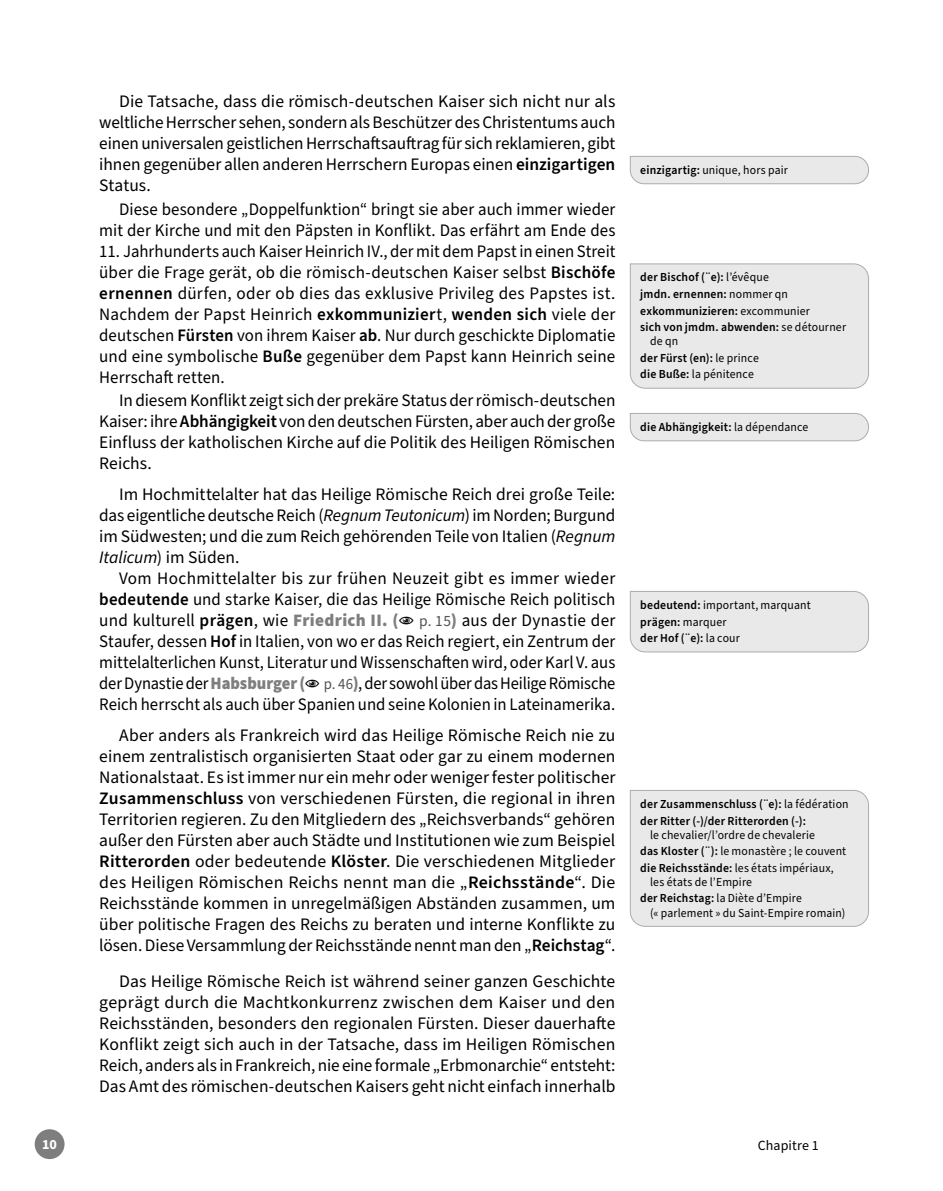
<style>
.page{position:relative;width:943px;height:1191px;background:#fff}
.page>*{position:absolute;margin:0;border:0;box-sizing:border-box;transform-origin:0 0}
.t1{font:17.5px/21px "Source Sans Pro";color:#000;text-align:justify}
.t2{font:17.5px/21px "Source Sans Pro";color:#000;text-align:right;scale:.96 1}
.t3{font:14px "Source Sans Pro";letter-spacing:.01em;color:#000}
.t4{font:700 14px "Source Sans Pro";color:#fff}
.t5{font:12.25px/16.6px "Source Sans Pro";letter-spacing:.015em;color:#000;scale:.96 1}
.t6{font:600 12.25px/16.6px "Source Sans Pro";letter-spacing:.02em;color:#000;scale:.96 1}
.t7{font:12.25px "Source Sans Pro";letter-spacing:.015em;color:#000;scale:.95 1}
.s1{font-weight:600}
.s2{font-style:italic}
.s3{font-weight:900;color:#7e7e7e}
.s4{font-size:15.75px;color:#545454}
.s5{font-weight:400}
</style>
<div class="page">
<div style="left:35px;top:1129px;width:30px;height:30px;background:#7e7e7e;border-radius:15px"></div>
<svg style="left:629px;top:155px;width:240px;height:30px"></svg>
<div style="left:629px;top:263px;width:240px;height:126px;background:#e9e9e9"></div>
<svg style="left:629px;top:413px;width:240px;height:29px"></svg>
<div style="left:629px;top:591px;width:240px;height:62px;background:#e9e9e9"></div>
<div style="left:629px;top:790px;width:240px;height:137px;background:#e9e9e9"></div>
<p class="t1" style="left:99px;top:91px;width:517px;text-indent:20px">Die Tatsache, dass die römisch-deutschen Kaiser sich nicht nur als weltliche Herrscher sehen, sondern als Beschützer des Christentums auch einen universalen geistlichen Herrschaftsauftrag für sich reklamieren, gibt ihnen gegenüber allen anderen Herrschern Europas einen <span class="s1">einzigartigen </span>Status.</p>
<p class="t2" style="left:99px;top:199px;width:539px">Diese besondere „Doppelfunktion“ bringt sie aber auch immer wieder mit der Kirche und mit den Päpsten in Konflikt. Das erfährt am Ende des</p>
<p class="t2" style="left:99px;top:241px;width:539px;text-align:justify">11. Jahrhunderts auch Kaiser Heinrich IV., der mit dem Papst in einen Streit über die Frage gerät, ob die römisch-deutschen Kaiser selbst <span class="s1">Bischöfe ernennen</span> dürfen, oder ob dies das exklusive Privileg des Papstes ist.<br>Nachdem der Papst Heinrich <span class="s1">exkommunizier</span>t, <span class="s1">wenden sich</span> viele der deutschen <span class="s1">Fürsten</span> von ihrem Kaiser <span class="s1">ab</span>. Nur durch geschickte Diplomatie und eine symbolische <span class="s1">Buße</span> gegenüber dem Papst kann Heinrich seine Herrschaft retten.</p>
<p class="t1" style="left:99px;top:390px;width:517px;text-indent:20px">In diesem Konflikt zeigt sich der prekäre Status der römisch-deutschen Kaiser: ihre <span class="s1">Abhängigkeit</span> von den deutschen Fürsten, aber auch der große Einfluss der katholischen Kirche auf die Politik des Heiligen Römischen Reichs.</p>
<p class="t1" style="left:99px;top:484px;width:517px;text-indent:20px">Im Hochmittelalter hat das Heilige Römische Reich drei große Teile: das eigentliche deutsche Reich (<span class="s2">Regnum Teutonicum</span>) im Norden; Burgund im Südwesten; und die zum Reich gehörenden Teile von Italien (<span class="s2">Regnum Italicum</span>) im Süden.</p>
<p class="t1" style="left:99px;top:568px;width:517px;text-indent:20px">Vom Hochmittelalter bis zur frühen Neuzeit gibt es immer wieder <span class="s1">bedeutende</span> und starke Kaiser, die das Heilige Römische Reich politisch und kulturell <span class="s1">prägen</span>, wie <span class="s3">Friedrich II. (</span> <span class="s4">p. 15</span><span class="s3">)</span> aus der Dynastie der Staufer, dessen <span class="s1">Hof</span> in Italien, von wo er das Reich regiert, ein Zentrum der mittelalterlichen Kunst, Literatur und Wissenschaften wird, oder Karl V. aus der Dynastie der<span class="s3">Habsburger (</span> <span class="s4">p. 46</span><span class="s3">)</span>, der sowohl über das Heilige Römische Reich herrscht als auch über Spanien und seine Kolonien in Lateinamerika.</p>
<p class="t1" style="left:99px;top:725px;width:518px;text-indent:20px">Aber anders als Frankreich wird das Heilige Römische Reich nie zu einem zentralistisch organisierten Staat oder gar zu einem modernen Nationalstaat. Es ist immer nur ein mehr oder weniger fester politischer <span class="s1">Zusammenschluss</span> von verschiedenen Fürsten, die regional in ihren Territorien regieren. Zu den Mitgliedern des „Reichsverbands“ gehören außer den Fürsten aber auch Städte und Institutionen wie zum Beispiel <span class="s1">Ritterorden</span> oder bedeutende <span class="s1">Klöster</span>. Die verschiedenen Mitglieder des Heiligen Römischen Reichs nennt man die „<span class="s1">Reichsstände</span>“. Die Reichsstände kommen in unregelmäßigen Abständen zusammen, um über politische Fragen des Reichs zu beraten und interne Konflikte zu lösen. Diese Versammlung der Reichsstände nennt man den „<span class="s1">Reichstag</span>“.</p>
<p class="t1" style="left:99px;top:971px;width:518px;text-indent:20px">Das Heilige Römische Reich ist während seiner ganzen Geschichte geprägt durch die Machtkonkurrenz zwischen dem Kaiser und den Reichsständen, besonders den regionalen Fürsten. Dieser dauerhafte Konflikt zeigt sich auch in der Tatsache, dass im Heiligen Römischen Reich, anders als in Frankreich, nie eine formale „Erbmonarchie“ entsteht:<br>Das Amt des römischen-deutschen Kaisers geht nicht einfach innerhalb</p>
<p class="t5" style="left:640px;top:162px;width:155px"><span class="s1">einzigartig:</span> unique, hors pair</p>
<p class="t6" style="left:640px;top:269px;width:216px">der Bischof (¨e): <span class="s5">l’évêque<br></span>jmdn. ernennen: <span class="s5">nommer qn </span>exkommunizieren: <span class="s5">excommunier<br></span>sich von jmdm. abwenden: <span class="s5">se détourner</span></p>
<p class="t5" style="left:640px;top:333px;width:125px;text-indent:10px">de qn<br><span class="s1">der Fürst (en):</span> le prince <span class="s1">die Buße:</span> la pénitence</p>
<p class="t6" style="left:640px;top:419px;width:177px">die Abhängigkeit: <span class="s5">la dépendance</span></p>
<p class="t5" style="left:640px;top:597px;width:179px"><span class="s1">bedeutend:</span> important, marquant <span class="s1">prägen:</span> marquer<br><span class="s1">der Hof (¨e):</span> la cour</p>
<p class="t6" style="left:640px;top:796px;width:219px">der Zusammenschluss (¨e): <span class="s5">la fédération </span>der Ritter (-)/der Ritterorden (-):</p>
<p class="t5" style="left:640px;top:826px;width:216px;text-indent:10px">le chevalier/l’ordre de chevalerie<br><span class="s1">das Kloster (¨):</span> le monastère ; le couvent <span class="s1">die Reichsstände:</span> les états impériaux,</p>
<p class="t5" style="left:640px;top:874px;width:170px;text-indent:10px">les états de l’Empire<br><span class="s1">der Reichstag:</span> la Diète d’Empire</p>
<p class="t7" style="left:650px;top:904px;width:207px">(« parlement » du Saint-Empire romain)</p>
<p class="t4" style="left:42px;top:1134px;width:16px">10</p>
<p class="t3" style="left:757px;top:1136px;width:63px">Chapitre 1</p>
</div>
